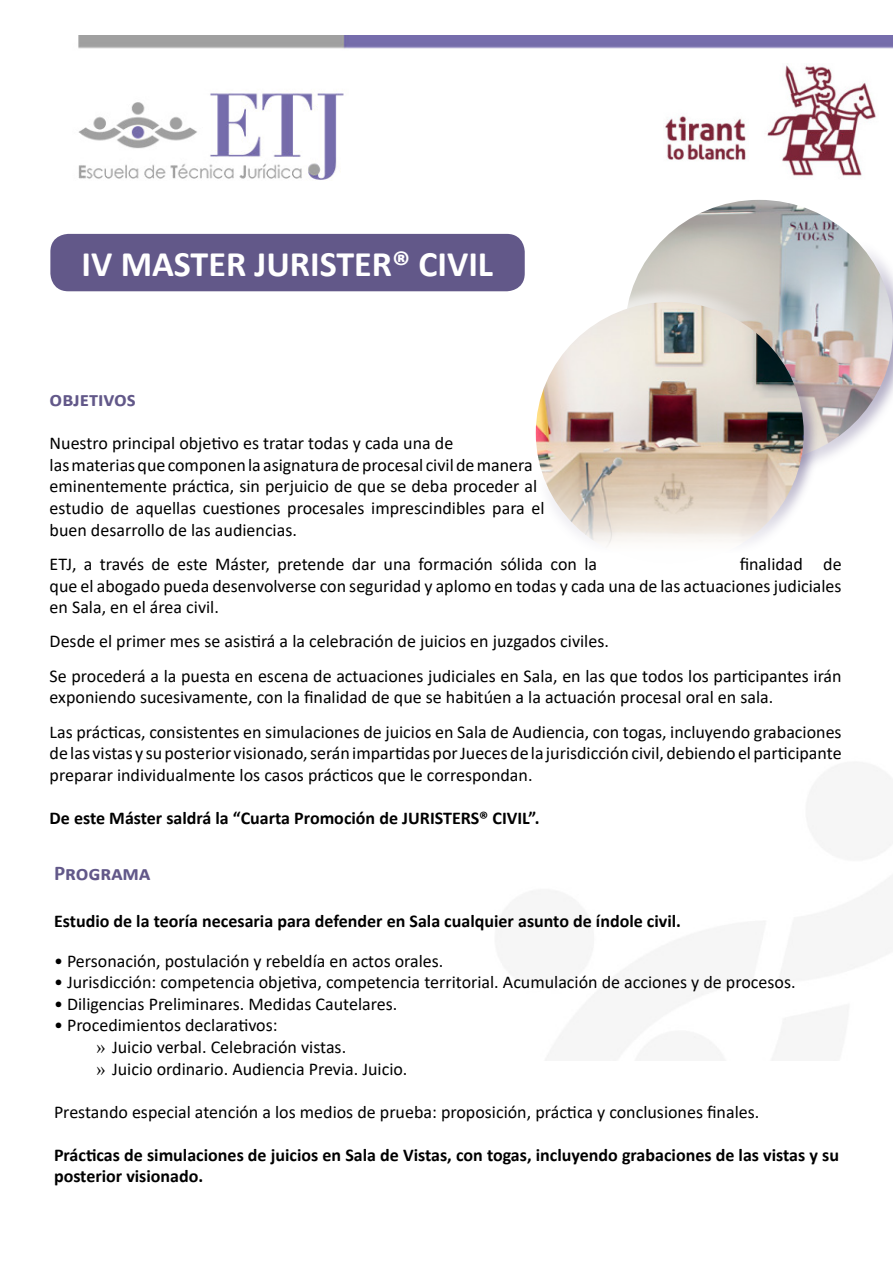
<style>
.page{position:relative;width:893px;height:1263px;background:#fff}
.page>*{position:absolute;margin:0;border:0;box-sizing:border-box;transform-origin:0 0}
.t1{font:700 36px "Calibri";color:#fff}
.t2{font:700 21px "Calibri";color:#625889}
.t3{font:18px/21.6px "Calibri";color:#000}
.t4{font:700 18px/21.6px "Calibri";color:#000}
.s1{font-family:"Times New Roman"}
</style>
<div class="page">
<img style="left:50px;top:35px;width:843px;height:1025px">
<div style="left:605px;top:180px;width:277px;height:213px;background:#fff"></div>
<div style="left:623px;top:239px;width:270px;height:243px;background:#fff"></div>
<img style="left:634px;top:200px;width:259px;height:259px">
<div style="left:518px;top:283px;width:274px;height:212px;background:#fff;opacity:.75"></div>
<div style="left:535px;top:342px;width:287px;height:241px;background:#625889;opacity:.75"></div>
<img style="left:536px;top:302px;width:268px;height:262px">
<div style="left:50px;top:234px;width:475px;height:57px;background:#625889;border-radius:18px"></div>
<img style="left:663px;top:64px;width:215px;height:116px">
<h1 class="t1" style="left:82px;top:239px;width:413px">IV MASTER JURISTER® CIVIL</h1>
<p class="t2" style="left:50px;top:384px;width:88px">objetivos</p>
<p class="t3" style="left:50px;top:432px;width:496px">Nuestro principal objetivo es tratar todas y cada una de<br>las materias que componen la asignatura de procesal civil de manera eminentemente práctica, sin perjuicio de que se deba proceder al estudio de aquellas cuestiones procesales imprescindibles para el buen desarrollo de las audiencias.</p>
<p class="t3" style="left:50px;top:553px;width:549px">ETJ, a través de este Máster, pretende dar una formación sólida con la</p>
<p class="t3" style="left:50px;top:553px;width:793px;text-align:justify;text-indent:690px">finalidad de que el abogado pueda desenvolverse con seguridad y aplomo en todas y cada una de las actuaciones judiciales en Sala, en el área civil.</p>
<p class="t3" style="left:50px;top:624px;width:793px;line-height:34.3px">Desde el primer mes se asistirá a la celebración de juicios en juzgados civiles.<br>Se procederá a la puesta en escena de actuaciones judiciales en Sala, en las que todos los participantes irán</p>
<p class="t3" style="left:50px;top:680px;width:793px;line-height:34.3px">exponiendo sucesivamente, con la finalidad de que se habitúen a la actuación procesal oral en sala.<br>Las prácticas, consistentes en simulaciones de juicios en Sala de Audiencia, con togas, incluyendo grabaciones</p>
<p class="t3" style="left:50px;top:742px;width:794px">de las vistas y su posterior visionado, serán impartidas por Jueces de la jurisdicción civil, debiendo el participante preparar individualmente los casos prácticos que le correspondan.</p>
<p class="t4" style="left:50px;top:807px;width:491px">De este Máster saldrá la “Cuarta Promoción de JURISTERS® CIVIL”.</p>
<p class="t2" style="left:54px;top:858px;width:98px">Programa</p>
<p class="t4" style="left:54px;top:910px;width:628px">Estudio de la teoría necesaria para defender en Sala cualquier asunto de índole civil.</p>
<p class="t3" style="left:54px;top:949px;width:391px">• Personación, postulación y rebeldía en actos orales.</p>
<p class="t3" style="left:54px;top:971px;width:743px">• Jurisdicción: competencia objetiva, competencia territorial. Acumulación de acciones y de procesos.</p>
<p class="t3" style="left:54px;top:992px;width:345px">• Diligencias Preliminares. Medidas Cautelares.</p>
<p class="t3" style="left:97px;top:1014px;width:312px;text-indent:-43px">• Procedimientos declarativos:<br><span class="s1">»</span> Juicio verbal. Celebración vistas.<br><span class="s1">»</span> Juicio ordinario. Audiencia Previa. Juicio.</p>
<p class="t3" style="left:54px;top:1100px;width:707px">Prestando especial atención a los medios de prueba: proposición, práctica y conclusiones finales.</p>
<p class="t4" style="left:54px;top:1144px;width:786px">Prácticas de simulaciones de juicios en Sala de Vistas, con togas, incluyendo grabaciones de las vistas y su posterior visionado.</p>
</div>
